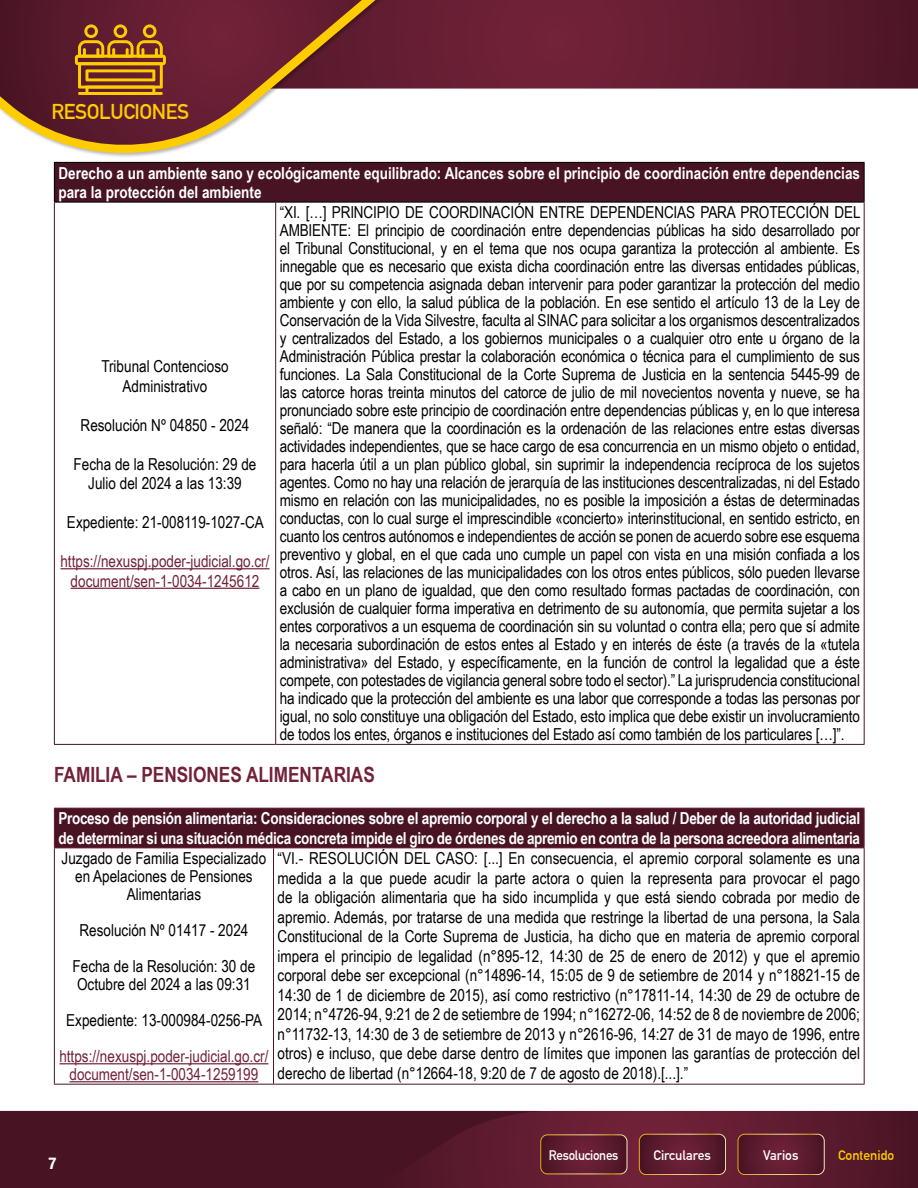
<style>
.page{position:relative;width:918px;height:1188px;background:#fff}
.page>*{position:absolute;margin:0;border:0;box-sizing:border-box;transform-origin:0 0}
.t1{font:700 21px "Arial Narrow";color:#722239}
.t2{font:700 21px "DIN Alternate";letter-spacing:-.02em;color:#fc0}
.t3{font:16.5px/18px "Arial Narrow";color:#000;text-align:center}
.t4{font:700 16.5px/19.5px "Arial Narrow";letter-spacing:-.02em;color:#fff}
.t5{font:700 16.5px/19.5px "Arial Narrow";color:#fff}
.t6{font:16.5px/19.5px "Arial Narrow";color:#722239;text-align:center}
.t7{font:700 condensed 16.5px "Helvetica Neue";color:#fff}
.t8{font:700 13.5px "DIN Alternate";letter-spacing:-.02em;color:#fff;scale:.96 1}
.t9{font:700 13.5px "DIN Alternate";color:#fff}
.t10{font:700 13.5px "DIN Alternate";color:#fc0}
.t11{font:700 13.5px "DIN Alternate";letter-spacing:-.02em;color:#fff}
</style>
<div class="page">
<div style="left:0;top:1111px;width:374px;height:77px;background:#481323"></div>
<svg style="left:374px;top:1111px;width:544px;height:77px;background:#5d1c2e"></svg>
<div style="left:738px;top:1134px;width:86px;height:41px;border:1px solid #fff;border-radius:7px"></div>
<svg style="left:470px;top:0;width:448px;height:89px;background:#631e32"></svg>
<svg style="left:451px;top:0;width:13px;height:89px"></svg>
<svg style="left:0;top:0;width:451px;height:157px"></svg>
<svg style="left:75px;top:24px;width:91px;height:71px;background:#9b5d1e"></svg>
<hr style="left:78px;top:92px;width:85px;height:3px;background:#fc0">
<div style="left:54px;top:162px;width:810px;height:40px;background:#481323"></div>
<hr style="left:54px;top:162px;width:222px;height:1px;background:#000">
<hr style="left:54px;top:163px;width:1px;height:39px;background:#000">
<hr style="left:276px;top:162px;width:589px;height:1px;background:#000">
<hr style="left:864px;top:163px;width:1px;height:39px;background:#000">
<hr style="left:54px;top:202px;width:222px;height:1px;background:#000">
<hr style="left:276px;top:202px;width:589px;height:1px;background:#000">
<hr style="left:54px;top:203px;width:1px;height:541px;background:#481323">
<hr style="left:275px;top:203px;width:1px;height:541px;background:#481323">
<hr style="left:864px;top:203px;width:1px;height:541px;background:#481323">
<hr style="left:54px;top:744px;width:222px;height:1px;background:#481323">
<hr style="left:276px;top:744px;width:589px;height:1px;background:#481323">
<hr style="left:60px;top:568px;width:210px;height:1px;background:#722239">
<hr style="left:71px;top:588px;width:188px;height:1px;background:#722239">
<div style="left:54px;top:808px;width:810px;height:40px;background:#481323"></div>
<hr style="left:54px;top:808px;width:220px;height:1px;background:#722239">
<hr style="left:54px;top:809px;width:1px;height:39px;background:#722239">
<hr style="left:274px;top:808px;width:591px;height:1px;background:#722239">
<hr style="left:864px;top:809px;width:1px;height:39px;background:#722239">
<hr style="left:54px;top:848px;width:220px;height:1px;background:#722239">
<hr style="left:274px;top:848px;width:591px;height:1px;background:#722239">
<hr style="left:54px;top:848px;width:1px;height:236px;background:#481323">
<hr style="left:273px;top:848px;width:1px;height:236px;background:#481323">
<hr style="left:864px;top:848px;width:1px;height:236px;background:#481323">
<hr style="left:54px;top:1084px;width:220px;height:1px;background:#481323">
<hr style="left:274px;top:1084px;width:591px;height:1px;background:#481323">
<hr style="left:59px;top:1063px;width:210px;height:1px;background:#722239">
<hr style="left:70px;top:1081px;width:188px;height:1px;background:#722239">
<p class="t2" style="left:52px;top:95px;width:139px">RESOLUCIONES</p>
<p class="t5" style="left:58px;top:162px;width:803px">Derecho a un ambiente sano y ecológicamente equilibrado: Alcances sobre el principio de coordinación entre dependencias para la protección del ambiente</p>
<p class="t3" style="left:280px;top:203px;width:582px;text-align:justify">“XI. […] PRINCIPIO DE COORDINACIÓN ENTRE DEPENDENCIAS PARA PROTECCIÓN DEL AMBIENTE: El principio de coordinación entre dependencias públicas ha sido desarrollado por el Tribunal Constitucional, y en el tema que nos ocupa garantiza la protección al ambiente. Es innegable que es necesario que exista dicha coordinación entre las diversas entidades públicas, que por su competencia asignada deban intervenir para poder garantizar la protección del medio ambiente y con ello, la salud pública de la población. En ese sentido el artículo 13 de la Ley de Conservación de la Vida Silvestre, faculta al SINAC para solicitar a los organismos descentralizados y centralizados del Estado, a los gobiernos municipales o a cualquier otro ente u órgano de la Administración Pública prestar la colaboración económica o técnica para el cumplimiento de sus funciones. La Sala Constitucional de la Corte Suprema de Justicia en la sentencia 5445-99 de las catorce horas treinta minutos del catorce de julio de mil novecientos noventa y nueve, se ha pronunciado sobre este principio de coordinación entre dependencias públicas y, en lo que interesa señaló: “De manera que la coordinación es la ordenación de las relaciones entre estas diversas actividades independientes, que se hace cargo de esa concurrencia en un mismo objeto o entidad, para hacerla útil a un plan público global, sin suprimir la independencia recíproca de los sujetos agentes. Como no hay una relación de jerarquía de las instituciones descentralizadas, ni del Estado mismo en relación con las municipalidades, no es posible la imposición a éstas de determinadas conductas, con lo cual surge el imprescindible «concierto» interinstitucional, en sentido estricto, en cuanto los centros autónomos e independientes de acción se ponen de acuerdo sobre ese esquema preventivo y global, en el que cada uno cumple un papel con vista en una misión confiada a los otros. Así, las relaciones de las municipalidades con los otros entes públicos, sólo pueden llevarse a cabo en un plano de igualdad, que den como resultado formas pactadas de coordinación, con exclusión de cualquier forma imperativa en detrimento de su autonomía, que permita sujetar a los entes corporativos a un esquema de coordinación sin su voluntad o contra ella; pero que sí admite la necesaria subordinación de estos entes al Estado y en interés de éste (a través de la «tutela administrativa» del Estado, y específicamente, en la función de control la legalidad que a éste compete, con potestades de vigilancia general sobre todo el sector).” La jurisprudencia constitucional ha indicado que la protección del ambiente es una labor que corresponde a todas las personas por igual, no solo constituye una obligación del Estado, esto implica que debe existir un involucramiento de todos los entes, órganos e instituciones del Estado así como también de los particulares […]”.</p>
<p class="t1" style="left:54px;top:759px;width:322px">FAMILIA – PENSIONES ALIMENTARIAS</p>
<p class="t4" style="left:58px;top:808px;width:803px">Proceso de pensión alimentaria: Consideraciones sobre el apremio corporal y el derecho a la salud / Deber de la autoridad judicial de determinar si una situación médica concreta impide el giro de órdenes de apremio en contra de la persona acreedora alimentaria</p>
<p class="t3" style="left:62px;top:849px;width:206px">Juzgado de Familia Especializado en Apelaciones de Pensiones<br>Alimentarias</p>
<p class="t3" style="left:73px;top:912px;width:184px;line-height:36px">Resolución Nº 01417 - 2024<br>Fecha de la Resolución: 30 de</p>
<p class="t3" style="left:66px;top:966px;width:198px;line-height:36px">Octubre del 2024 a las 09:31<br>Expediente: 13-000984-0256-PA</p>
<p class="t6" style="left:59px;top:1047px;width:211px;line-height:18px">https://nexuspj.poder-judicial.go.cr/ document/sen-1-0034-1259199</p>
<p class="t3" style="left:101px;top:356px;width:129px;line-height:19.5px">Tribunal Contencioso<br>Administrativo</p>
<p class="t3" style="left:81px;top:415px;width:170px">Resolución Nº 04850 - 2024</p>
<p class="t3" style="left:74px;top:453px;width:184px;line-height:19.5px">Fecha de la Resolución: 29 de<br>Julio del 2024 a las 13:39</p>
<p class="t3" style="left:67px;top:513px;width:198px">Expediente: 21-008119-1027-CA</p>
<p class="t6" style="left:60px;top:551px;width:211px">https://nexuspj.poder-judicial.go.cr/ document/sen-1-0034-1245612</p>
<p class="t3" style="left:278px;top:848px;width:584px;line-height:19.5px;text-align:justify">“VI.- RESOLUCIÓN DEL CASO: [...] En consecuencia, el apremio corporal solamente es una medida a la que puede acudir la parte actora o quien la representa para provocar el pago de la obligación alimentaria que ha sido incumplida y que está siendo cobrada por medio de apremio. Además, por tratarse de una medida que restringe la libertad de una persona, la Sala Constitucional de la Corte Suprema de Justicia, ha dicho que en materia de apremio corporal impera el principio de legalidad (n°895-12, 14:30 de 25 de enero de 2012) y que el apremio corporal debe ser excepcional (n°14896-14, 15:05 de 9 de setiembre de 2014 y n°18821-15 de 14:30 de 1 de diciembre de 2015), así como restrictivo (n°17811-14, 14:30 de 29 de octubre de 2014; n°4726-94, 9:21 de 2 de setiembre de 1994; n°16272-06, 14:52 de 8 de noviembre de 2006; n°11732-13, 14:30 de 3 de setiembre de 2013 y n°2616-96, 14:27 de 31 de mayo de 1996, entre otros) e incluso, que debe darse dentro de límites que imponen las garantías de protección del derecho de libertad (n°12664-18, 9:20 de 7 de agosto de 2018).[...].”</p>
<p class="t7" style="left:49px;top:1149px;width:9px">7</p>
<p class="t8" style="left:549px;top:1145px;width:74px">Resoluciones</p>
<p class="t9" style="left:654px;top:1145px;width:59px">Circulares</p>
<p class="t11" style="left:763px;top:1145px;width:37px">Varios</p>
<p class="t10" style="left:838px;top:1145px;width:58px">Contenido</p>
</div>
